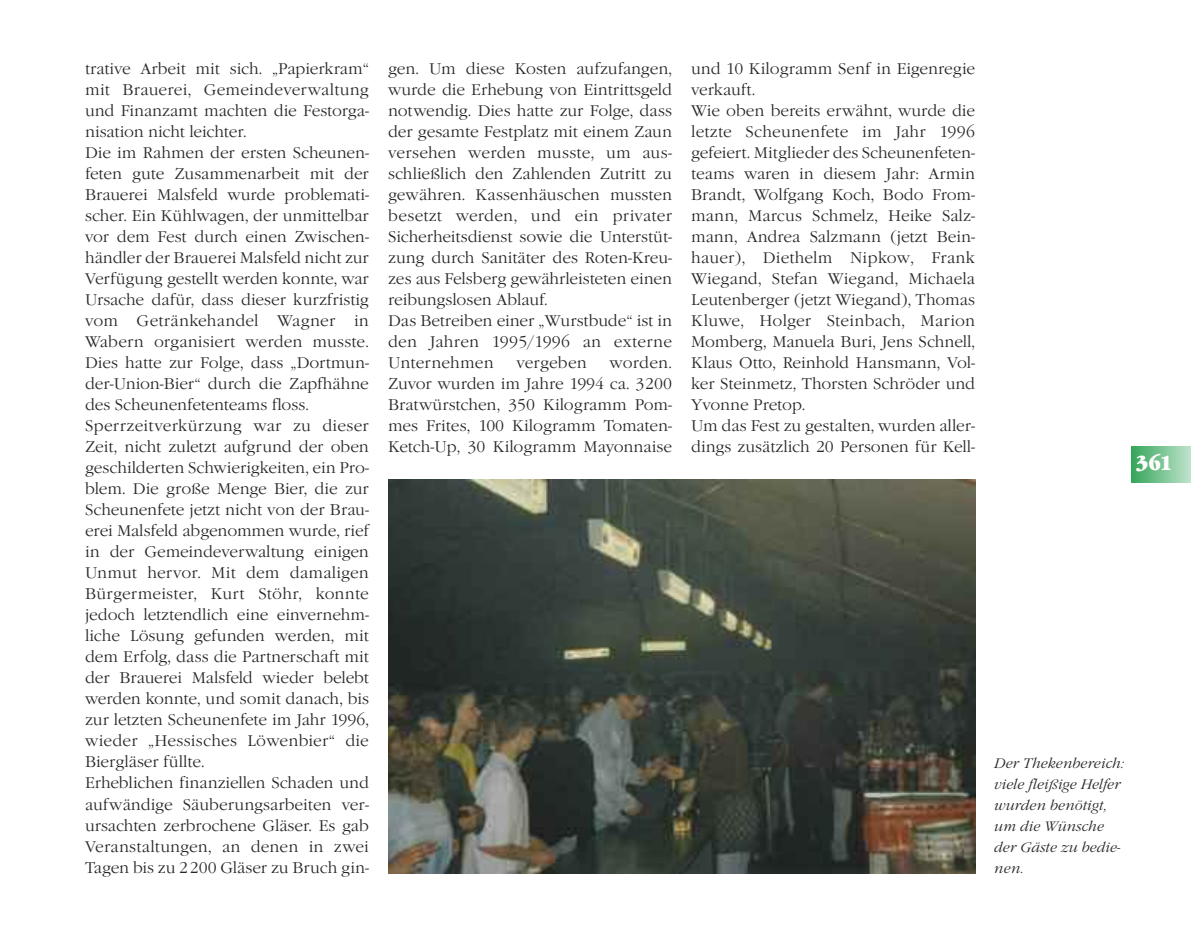
<style>
.page{position:relative;width:1191px;height:936px;background:#fff}
.page>*{position:absolute;margin:0;border:0;box-sizing:border-box;transform-origin:0 0}
.t1{font:21px "Garamond Nova Ultra";color:#fff;scale:.85 1}
.t2{font:300 16.05px/21px "Garamond Nova";color:#272627}
.t3{font:italic 300 14.25px/21px "Garamond Nova";color:#272627}
</style>
<div class="page">
<div style="left:1131px;top:446px;width:60px;height:36px;background:linear-gradient(to right,#34a559,#bee2ca)"></div>
<img style="left:388px;top:479px;width:587px;height:394px">
<p class="t2" style="left:85px;top:58px;width:285px">trative Arbeit mit sich. „Papierkram“ mit Brauerei, Gemeindeverwaltung und Finanzamt machten die Festorga&shy;nisation nicht leichter.<br>Die im Rahmen der ersten Scheunen&shy;feten gute Zusammenarbeit mit der Brauerei Malsfeld wurde problemati&shy;scher. Ein Kühlwagen, der unmittelbar vor dem Fest durch einen Zwischen&shy;händler der Brauerei Malsfeld nicht zur Verfügung gestellt werden konnte, war Ursache dafür, dass dieser kurzfristig vom Getränkehandel Wagner in Wabern organisiert werden musste.<br>Dies hatte zur Folge, dass „Dortmun&shy;der-Union-Bier“ durch die Zapfhähne des Scheunenfetenteams floss.<br>Sperrzeitverkürzung war zu dieser Zeit, nicht zuletzt aufgrund der oben geschilderten Schwierigkeiten, ein Pro&shy;blem. Die große Menge Bier, die zur Scheunenfete jetzt nicht von der Brau&shy;erei Malsfeld abgenommen wurde, rief in der Gemeindeverwaltung einigen Unmut hervor. Mit dem damaligen Bürgermeister, Kurt Stöhr, konnte jedoch letztendlich eine einvernehm&shy;liche Lösung gefunden werden, mit dem Erfolg, dass die Partnerschaft mit der Brauerei Malsfeld wieder belebt werden konnte, und somit danach, bis zur letzten Scheunenfete im Jahr 1996, wieder „Hessisches Löwenbier“ die Biergläser füllte.<br>Erheblichen finanziellen Schaden und aufwändige Säuberungsarbeiten ver&shy;ursachten zerbrochene Gläser. Es gab Veranstaltungen, an denen in zwei Tagen bis zu 2200 Gläser zu Bruch gin-</p>
<p class="t2" style="left:388px;top:58px;width:285px">gen. Um diese Kosten aufzufangen, wurde die Erhebung von Eintrittsgeld notwendig. Dies hatte zur Folge, dass der gesamte Festplatz mit einem Zaun versehen werden musste, um aus&shy;schließlich den Zahlenden Zutritt zu gewähren. Kassenhäuschen mussten besetzt werden, und ein privater Sicherheitsdienst sowie die Unterstüt&shy;zung durch Sanitäter des Roten-Kreu&shy;zes aus Felsberg gewährleisteten einen reibungslosen Ablauf.<br>Das Betreiben einer „Wurstbude“ ist in den Jahren 1995/1996 an externe Unternehmen</p>
<p class="t2" style="left:388px;top:352px;width:285px;text-align:justify;text-indent:221px">worden.<br>Zuvor wurden im Jahre 1994 ca. 3200<br>Bratwürstchen, 350 Kilogramm Pom&shy;mes Frites, 100 Kilogramm Tomaten-Ketch-Up, 30 Kilogramm Mayonnaise</p>
<p class="t2" style="left:516px;top:352px;width:72px">vergeben</p>
<p class="t2" style="left:691px;top:58px;width:285px">und 10 Kilogramm Senf in Eigenregie verkauft.<br>Wie oben bereits erwähnt, wurde die letzte Scheunenfete im Jahr 1996 gefeiert. Mitglieder des Scheunenfeten&shy;teams waren in diesem Jahr: Armin Brandt, Wolfgang Koch, Bodo From&shy;mann, Marcus Schmelz, Heike Salz&shy;mann, Andrea Salzmann (jetzt Bein&shy;hauer), Diethelm Nipkow, Frank Wiegand, Stefan Wiegand, Michaela Leutenberger (jetzt Wiegand), Thomas Kluwe, Holger Steinbach, Marion Momberg, Manuela Buri, Jens Schnell, Klaus Otto, Reinhold Hansmann, Vol&shy;ker Steinmetz, Thorsten Schröder und Yvonne Pretop.<br>Um das Fest zu gestalten, wurden aller&shy;dings zusätzlich 20 Personen für Kell-</p>
<h1 class="t1" style="left:1135px;top:451px;width:44px">361</h1>
<p class="t3" style="left:994px;top:752px;width:132px">Der Thekenbereich: viele fleißige Helfer wurden benötigt, um die Wünsche der Gäste zu bedie&shy;nen.</p>
</div>
